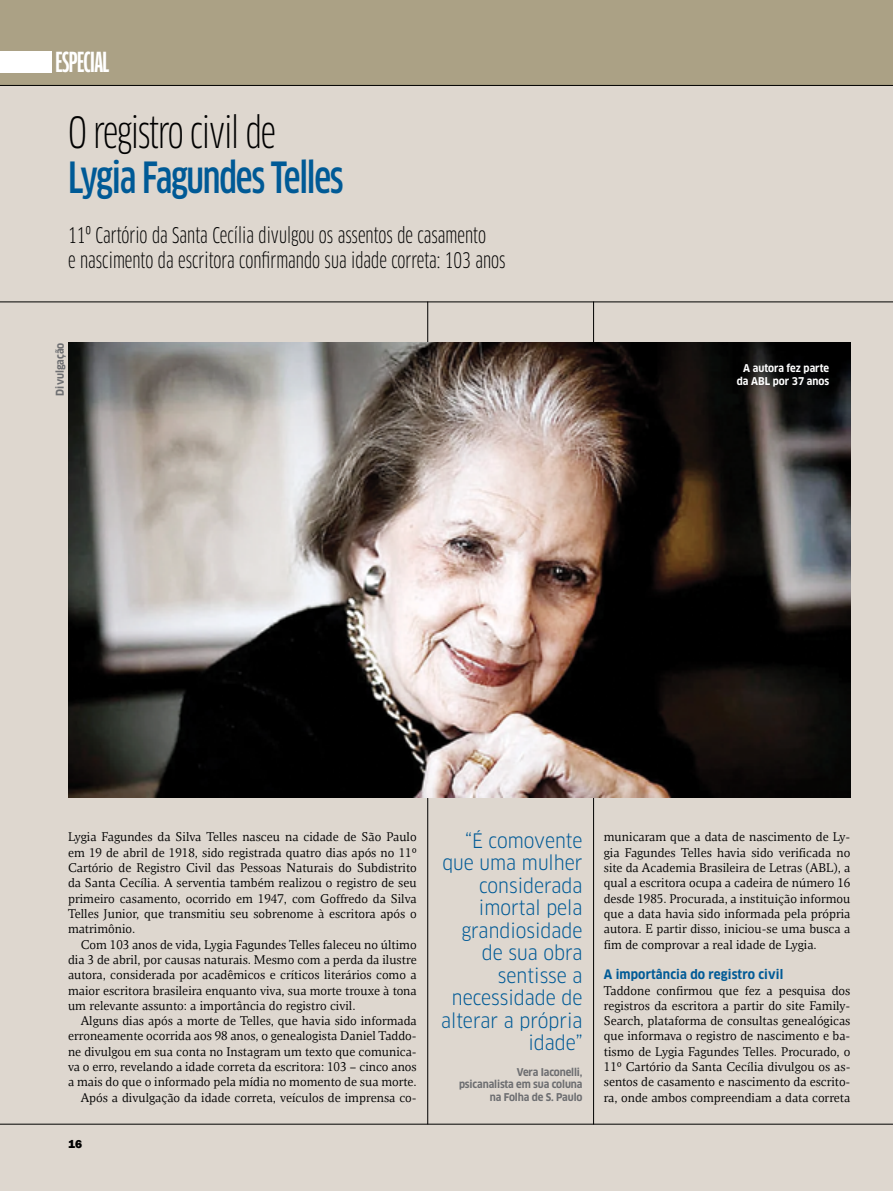
<style>
.page{position:relative;width:893px;height:1191px;background:#ded7cf}
.page>*{position:absolute;margin:0;border:0;box-sizing:border-box;transform-origin:0 0}
.t1{font:500 condensed 42px "Clan Pro";letter-spacing:-.03em;color:#005a96}
.t2{font:condensed 42px "Clan Pro";letter-spacing:-.03em;color:#000}
.t3{font:700 27px "Clan Pro Comp";letter-spacing:-.02em;color:#fff}
.t4{font:condensed 21px/24px "Clan Pro";color:#000}
.t5{font:19.5px/22.5px "Clan Pro Narr";color:#005a96;text-align:right}
.t6{font:12.75px/15.3px "NII Serif";color:#000;text-align:justify}
.t7{font:700 12.75px "Clan Pro Narr";letter-spacing:.01em;color:#005a96}
.t8{font:800 12px "Franklin Gothic";color:#000}
.t9{font:700 10.5px/12.6px "Clan Pro Narr";letter-spacing:-.01em;color:#6d6e71;text-align:right}
.t10{font:700 10.5px/12.6px "Clan Pro Narr";color:#fff;text-align:right}
</style>
<div class="page">
<div style="left:0;top:0;width:893px;height:86px;background:#aba185"></div>
<hr style="left:0;top:85px;width:893px;height:1px;background:#000">
<div style="left:0;top:51px;width:51px;height:21px;background:#fff"></div>
<hr style="left:427px;top:301px;width:1px;height:823px;background:#000">
<hr style="left:593px;top:301px;width:1px;height:823px;background:#000">
<hr style="left:0;top:1123px;width:893px;height:1px;background:#000">
<hr style="left:0;top:301px;width:893px;height:1px;background:#000">
<img style="left:68px;top:343px;width:782px;height:455px">
<h2 class="t3" style="left:55px;top:47px;width:55px">ESPECIAL</h2>
<h1 class="t2" style="left:68px;top:108px;width:209px">O registro civil de</h1>
<h1 class="t1" style="left:68px;top:153px;width:277px">Lygia Fagundes Telles</h1>
<h3 class="t4" style="left:68px;top:224px;width:439px">11º Cartório da Santa Cecília divulgou os assentos de casamento<br>e nascimento da escritora confirmando sua idade correta: 103 anos</h3>
<p class="t9" style="left:54px;top:395px;width:54px;rotate:-90deg">Divulgação</p>
<p class="t10" style="left:737px;top:362px;width:94px">A autora fez parte da ABL por 37 anos</p>
<p class="t6" style="left:68px;top:829px;width:350px">Lygia Fagundes da Silva Telles nasceu na cidade de São Paulo em 19 de abril de 1918, sido registrada quatro dias após no 11º Cartório de Registro Civil das Pessoas Naturais do Subdistrito da Santa Cecília. A serventia também realizou o registro de seu primeiro casamento, ocorrido em 1947, com Goffredo da Silva Telles Junior, que transmitiu seu sobrenome à escritora após o matrimônio.</p>
<p class="t6" style="left:68px;top:936px;width:350px;text-indent:13px">Com 103 anos de vida, Lygia Fagundes Telles faleceu no último dia 3 de abril, por causas naturais. Mesmo com a perda da ilustre autora, considerada por acadêmicos e críticos literários como a maior escritora brasileira enquanto viva, sua morte trouxe à tona um relevante assunto: a importância do registro civil.</p>
<p class="t6" style="left:68px;top:1013px;width:350px;text-align:right">Alguns dias após a morte de Telles, que havia sido informada erroneamente ocorrida aos 98 anos, o genealogista Daniel Taddo&shy;ne divulgou em sua conta no Instagram um texto que comunica&shy;va o erro, revelando a idade correta da escritora: 103 – cinco anos a mais do que o informado pela mídia no momento de sua morte.<br>Após a divulgação da idade correta, veículos de imprensa co-</p>
<p class="t8" style="left:68px;top:1136px;width:15px">16</p>
<h3 class="t5" style="left:441px;top:829px;width:143px">“É comovente que uma mulher considerada imortal pela grandiosidade de sua obra sentisse a necessidade de alterar a própria idade”</h3>
<p class="t9" style="left:459px;top:1065px;width:125px">Vera Iaconelli,<br>psicanalista em sua coluna na Folha de S. Paulo</p>
<p class="t6" style="left:604px;top:829px;width:248px">municaram que a data de nascimento de Ly&shy;gia Fagundes Telles havia sido verificada no site da Academia Brasileira de Letras (ABL), a qual a escritora ocupa a cadeira de número 16 desde 1985. Procurada, a instituição informou que a data havia sido informada pela própria autora. E partir disso, iniciou-se uma busca a fim de comprovar a real idade de Lygia.</p>
<p class="t7" style="left:604px;top:967px;width:181px">A importância do registro civil</p>
<p class="t6" style="left:604px;top:982px;width:248px">Taddone confirmou que fez a pesquisa dos registros da escritora a partir do site Family-Search, plataforma de consultas genealógicas que informava o registro de nascimento e ba&shy;tismo de Lygia Fagundes Telles. Procurado, o 11º Cartório da Santa Cecília divulgou os as&shy;sentos de casamento e nascimento da escrito&shy;ra, onde ambos compreendiam a data correta</p>
</div>
